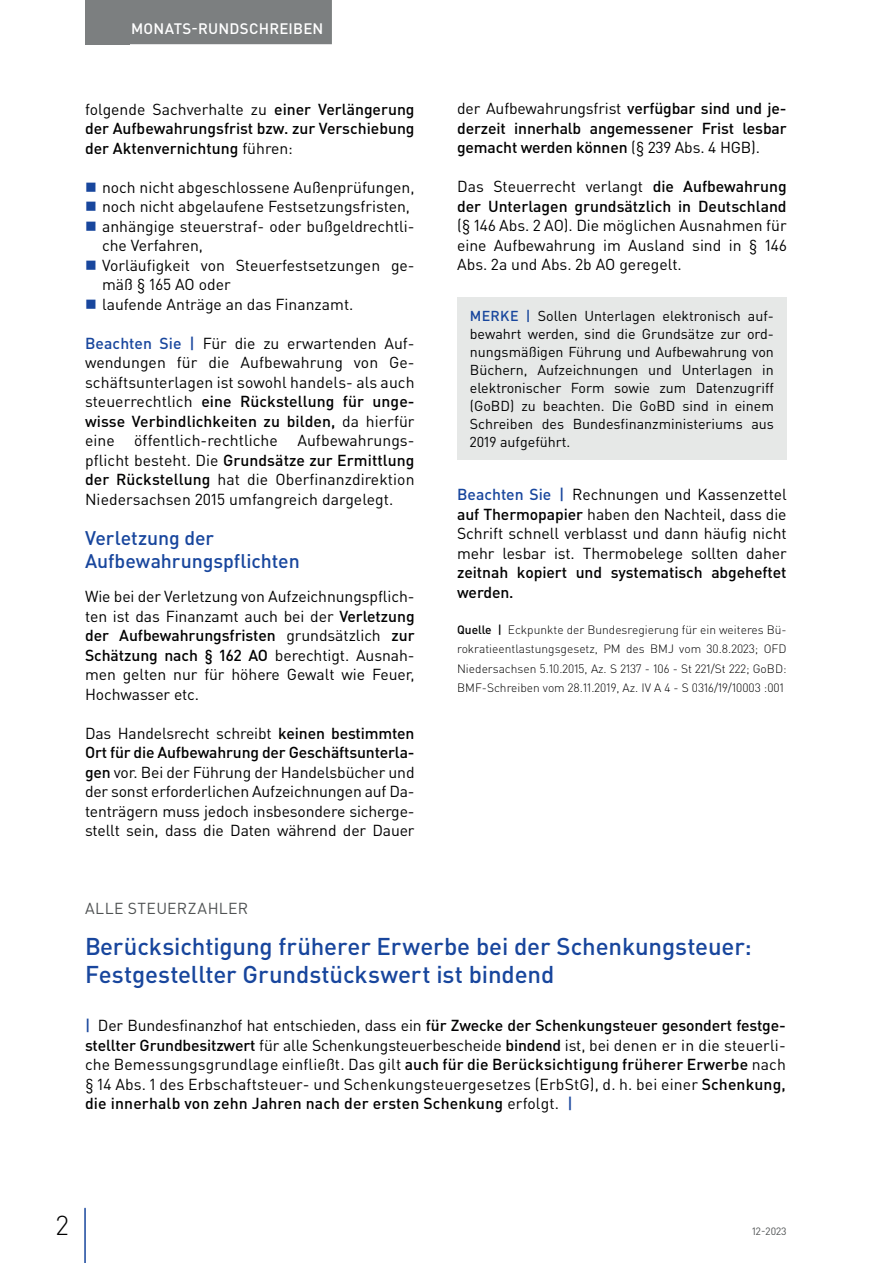
<style>
.page{position:relative;width:893px;height:1263px;background:#fff}
.page>*{position:absolute;margin:0;border:0;box-sizing:border-box;transform-origin:0 0}
.t1{font:300 27px "DIN Pro";color:#000001}
.t2{font:500 24px/28.5px "DIN Pro";letter-spacing:-.005em;color:#18469d}
.t3{font:500 19.5px/22.5px "DIN Pro";letter-spacing:-.005em;color:#18469d}
.t4{font:15.75px/19.5px "DIN Pro";color:#000001;text-align:justify}
.t5{font:500 15.75px/19.5px "DIN Pro";letter-spacing:-.005em;color:#000001;text-align:justify}
.t6{font:15.75px "DIN Pro";letter-spacing:.025em;color:#4f5253}
.t7{font:500 15px "DIN Pro";letter-spacing:.015em;color:#fff}
.t8{font:14.25px/18px "DIN Pro";color:#000001;text-align:justify}
.t9{font:300 12px/19.5px "DIN Pro";color:#000001;text-align:justify}
.t10{font:10.5px "DIN Pro";color:#4f5253}
.s1{font-weight:400}
.s2{font-weight:500;color:#18469d}
.s3{font-weight:500}
</style>
<div class="page">
<div style="left:85px;top:0;width:45px;height:44px;background:#7c7f80"></div>
<hr style="left:84px;top:1208px;width:2px;height:55px;background:#18469d">
<div style="left:122px;top:0;width:210px;height:44px;background:#7c7f80"></div>
<div style="left:457px;top:298px;width:330px;height:162px;background:#e6e8e7"></div>
<p class="t7" style="left:131px;top:18px;width:194px">MONATS-RUNDSCHREIBEN</p>
<p class="t5" style="left:85px;top:99px;width:331px"><span class="s1">folgende Sachverhalte zu</span> einer Verlängerung der Aufbewahrungsfrist bzw. zur Verschiebung der Aktenvernichtung <span class="s1">führen:</span></p>
<p class="t4" style="left:102px;top:177px;width:314px;text-align:left">noch nicht abgeschlossene Außenprüfungen, noch nicht abgelaufene Festsetzungsfristen, anhängige steuerstraf- oder bußgeldrechtli&shy;che Verfahren,<br>Vorläufigkeit von Steuerfestsetzungen ge&shy;mäß § 165 AO oder<br>laufende Anträge an das Finanzamt.</p>
<p class="t4" style="left:85px;top:333px;width:331px"><span class="s2">Beachten Sie |</span> Für die zu erwartenden Auf&shy;wendungen für die Aufbewahrung von Ge&shy;schäftsunterlagen ist sowohl handels- als auch steuerrechtlich <span class="s3">eine Rückstellung für unge&shy;wisse Verbindlichkeiten zu bilden,</span> da hierfür eine öffentlich-rechtliche Aufbewahrungs&shy;pflicht besteht. Die <span class="s3">Grundsätze zur Ermittlung der Rückstellung</span> hat die Oberfinanzdirektion Niedersachsen 2015 umfangreich dargelegt.</p>
<p class="t3" style="left:85px;top:526px;width:216px">Verletzung der<br>Aufbewahrungspflichten</p>
<p class="t4" style="left:85px;top:586px;width:331px">Wie bei der Verletzung von Aufzeichnungspflich&shy;ten ist das Finanzamt auch bei der <span class="s3">Verletzung der Aufbewahrungsfristen</span> grundsätzlich <span class="s3">zur Schätzung nach § 162 AO</span> berechtigt. Ausnah&shy;men gelten nur für höhere Gewalt wie Feuer, Hochwasser etc.</p>
<p class="t4" style="left:85px;top:723px;width:331px">Das Handelsrecht schreibt <span class="s3">keinen bestimmten Ort für die Aufbewahrung der Geschäftsunterla&shy;gen</span> vor. Bei der Führung der Handelsbücher und der sonst erforderlichen Aufzeichnungen auf Da&shy;tenträgern muss jedoch insbesondere sicherge&shy;stellt sein, dass die Daten während der Dauer</p>
<p class="t5" style="left:457px;top:98px;width:331px"><span class="s1">der Aufbewahrungsfrist</span> verfügbar sind und je&shy;derzeit innerhalb angemessener Frist lesbar gemacht werden können <span class="s1">(§ 239 Abs. 4 HGB).</span></p>
<p class="t5" style="left:457px;top:176px;width:331px"><span class="s1">Das Steuerrecht verlangt</span> die Aufbewahrung der Unterlagen grundsätzlich in Deutschland</p>
<p class="t4" style="left:457px;top:215px;width:331px">(§ 146 Abs. 2 AO). Die möglichen Ausnahmen für eine Aufbewahrung im Ausland sind in § 146<br>Abs. 2a und Abs. 2b AO geregelt.</p>
<p class="t8" style="left:470px;top:307px;width:306px"><span class="s2">MERKE |</span> Sollen Unterlagen elektronisch auf&shy;bewahrt werden, sind die Grundsätze zur ord&shy;nungsmäßigen Führung und Aufbewahrung von Büchern, Aufzeichnungen und Unterlagen in elektronischer Form sowie zum Datenzugriff (GoBD) zu beachten. Die GoBD sind in einem Schreiben des Bundesfinanzministeriums aus 2019 aufgeführt.</p>
<p class="t4" style="left:457px;top:484px;width:331px"><span class="s2">Beachten Sie |</span> Rechnungen und Kassenzettel <span class="s3">auf Thermopapier</span> haben den Nachteil, dass die Schrift schnell verblasst und dann häufig nicht mehr lesbar ist. Thermobelege sollten daher</p>
<p class="t5" style="left:457px;top:562px;width:331px">zeitnah kopiert und systematisch abgeheftet werden.</p>
<p class="t9" style="left:457px;top:619px;width:331px"><span class="s3">Quelle |</span> Eckpunkte der Bundesregierung für ein weiteres Bü&shy;rokratieentlastungsgesetz, PM des BMJ vom 30.8.2023; OFD Niedersachsen 5.10.2015, Az. S 2137 - 106 - St 221/St 222; GoBD:<br>BMF-Schreiben vom 28.11.2019, Az. IV A 4 - S 0316/19/10003 :001</p>
<p class="t6" style="left:85px;top:898px;width:165px">ALLE STEUERZAHLER</p>
<h2 class="t2" style="left:85px;top:931px;width:668px">Berücksichtigung früherer Erwerbe bei der Schenkungsteuer:<br>Festgestellter Grundstückswert ist bindend</h2>
<p class="t4" style="left:85px;top:1015px;width:702px"><span class="s2">|</span> Der Bundesfinanzhof hat entschieden, dass ein <span class="s3">für Zwecke der Schenkungsteuer gesondert festge&shy;stellter Grundbesitzwert</span> für alle Schenkungsteuerbescheide <span class="s3">bindend</span> ist, bei denen er in die steuerli&shy;che Bemessungsgrundlage einfließt. Das gilt <span class="s3">auch für die Berücksichtigung früherer Erwerbe</span> nach § 14 Abs. 1 des Erbschaftsteuer- und Schenkungsteuergesetzes (ErbStG), d. h. bei einer <span class="s3">Schenkung, die innerhalb von zehn Jahren nach der ersten Schenkung</span> erfolgt. <span class="s2">|</span></p>
<h1 class="t1" style="left:56px;top:1207px;width:14px">2</h1>
<p class="t10" style="left:752px;top:1224px;width:36px">12-2023</p>
</div>
